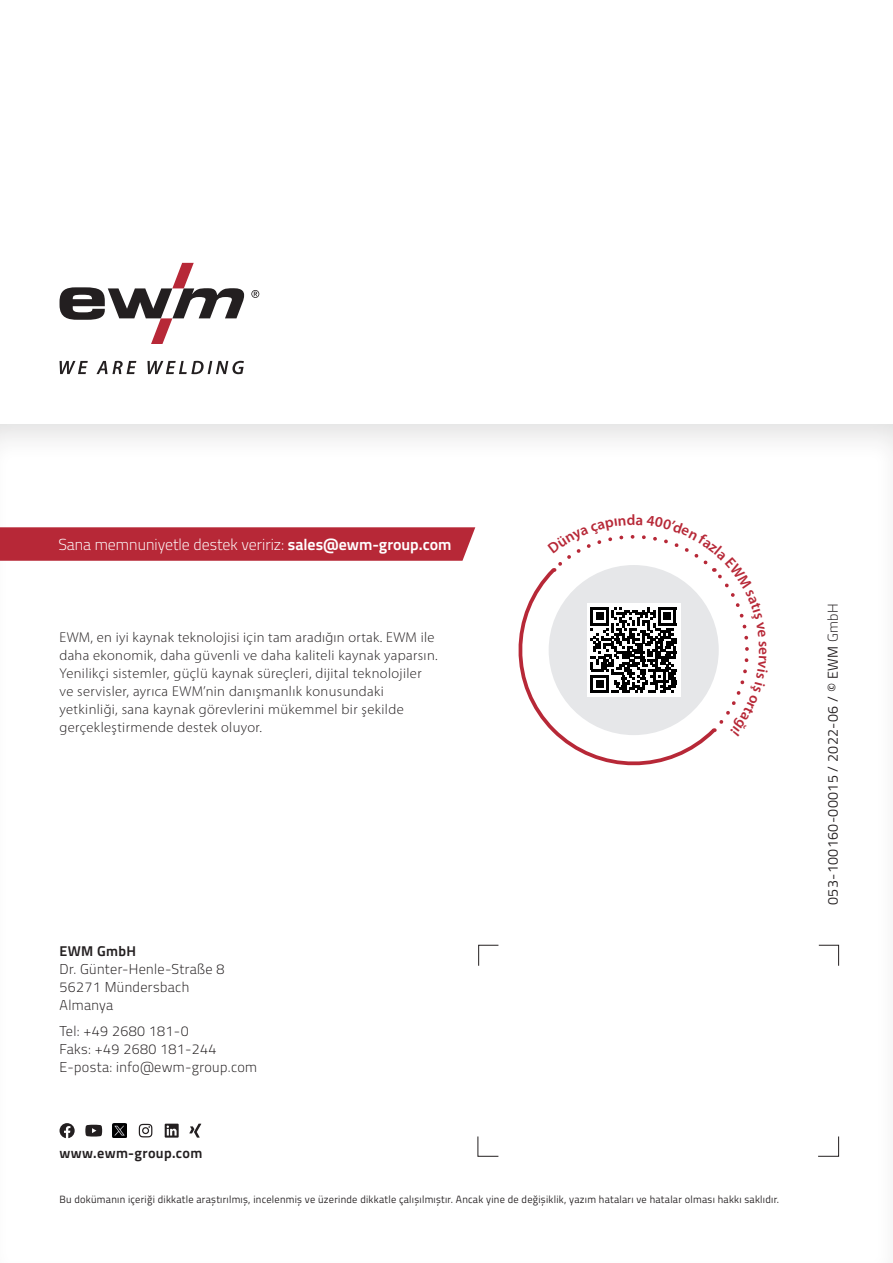
<style>
.page{position:relative;width:893px;height:1263px;background:#fff}
.page>*{position:absolute;margin:0;border:0;box-sizing:border-box;transform-origin:0 0}
.t1{font:300 15.9px "Titillium Text";color:#fff}
.Auszeichnung___AA{font:300 14.25px/18px "Myriad Pro";letter-spacing:.025em;color:#231f20}
.Titel___Copy___Regul{font:300 14.25px/18px "Titillium Text";letter-spacing:.025em;color:#231f20}
.Titel___Copy___Regul-2{font:14.25px "Titillium Text";letter-spacing:.025em;color:#231f20}
.Titel___Copy___Regul-3{font:700 14.25px "Titillium Text";letter-spacing:.025em;color:#231f20}
.Titel___Copy___Regul-4{font:10.5px "Titillium Text";letter-spacing:.025em;color:#231f20}
.s1{font-weight:700}
.s2{font-weight:300}
</style>
<div class="page">
<svg style="left:60px;top:361px;width:184px;height:13px"></svg>
<svg style="left:60px;top:263px;width:184px;height:81px"></svg>
<svg style="left:251px;top:290px;width:8px;height:8px"></svg>
<svg style="left:478px;top:944px;width:21px;height:22px"></svg>
<svg style="left:818px;top:944px;width:21px;height:22px"></svg>
<svg style="left:477px;top:1136px;width:22px;height:21px"></svg>
<svg style="left:818px;top:1136px;width:21px;height:21px"></svg>
<svg style="left:165px;top:1124px;width:14px;height:13px"></svg>
<svg style="left:189px;top:1124px;width:12px;height:13px"></svg>
<svg style="left:139px;top:1124px;width:13px;height:13px"></svg>
<svg style="left:60px;top:1123px;width:15px;height:15px"></svg>
<svg style="left:85px;top:1125px;width:17px;height:11px"></svg>
<svg style="left:113px;top:1124px;width:13px;height:13px"></svg>
<svg style="left:0;top:527px;width:475px;height:34px;background:#b92e3c"></svg>
<svg style="left:518px;top:574px;width:193px;height:192px"></svg>
<svg style="left:547px;top:535px;width:202px;height:201px"></svg>
<p class="t1" style="left:58px;top:533px;width:395px">Sana memnuniyetle destek veririz: <span class="s1">sales@ewm-group.com</span></p>
<p class="Auszeichnung___AA" style="left:60px;top:629px;width:380px">EWM, en iyi kaynak teknolojisi için tam aradığın ortak. EWM ile daha ekonomik, daha güvenli ve daha kaliteli kaynak yaparsın.<br>Yenilikçi sistemler, güçlü kaynak süreçleri, dijital teknolojiler ve servisler, ayrıca EWM’nin danışmanlık konusundaki yetkinliği, sana kaynak görevlerini mükemmel bir şekilde gerçekleştirmende destek oluyor.</p>
<p class="Titel___Copy___Regul" style="left:60px;top:941px;width:167px"><span class="s1">EWM GmbH<br></span>Dr. Günter-Henle-Straße 8</p>
<p class="Titel___Copy___Regul" style="left:60px;top:977px;width:131px">56271 Mündersbach</p>
<p class="Titel___Copy___Regul" style="left:60px;top:995px;width:55px">Almanya</p>
<p class="Titel___Copy___Regul" style="left:60px;top:1021px;width:159px">Tel: +49 2680 181-0<br>Faks: +49 2680 181-244</p>
<p class="Titel___Copy___Regul" style="left:60px;top:1057px;width:199px">E-posta: info@ewm-group.com</p>
<p class="Titel___Copy___Regul-3" style="left:60px;top:1142px;width:144px">www.ewm-group.com</p>
<p class="Titel___Copy___Regul-4" style="left:60px;top:1192px;width:721px">Bu dokümanın içeriği dikkatle araştırılmış, incelenmiş ve üzerinde dikkatle çalışılmıştır. Ancak yine de değişiklik, yazım hataları ve hatalar olması hakkı saklıdır.</p>
<p class="Titel___Copy___Regul-2" style="left:823px;top:905px;width:303px;rotate:-90deg">053-100160-00015 / 2022-06 / © EWM <span class="s2">GmbH</span></p>
</div>
